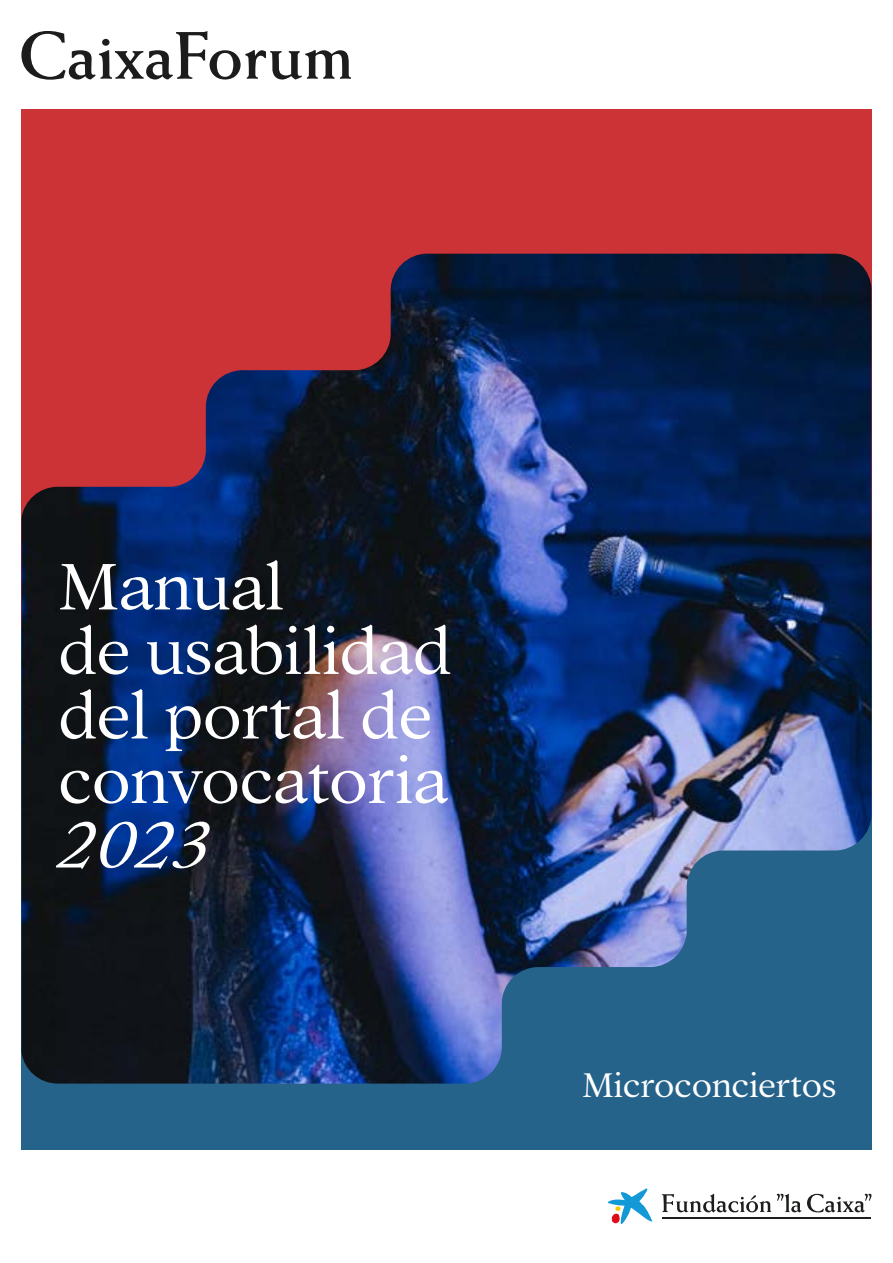
<style>
.page{position:relative;width:893px;height:1263px;background:#fff}
.page>*{position:absolute;margin:0;border:0;box-sizing:border-box;transform-origin:0 0}
.t1{font:300 72px/64.5px "Addington CF";letter-spacing:-.01em;color:#fff}
.t2{font:italic 300 72px "Addington CF";color:#fff}
.t3{font:300 37.5px "Addington CF";letter-spacing:-.01em;color:#fff}
</style>
<div class="page">
<svg style="left:608px;top:1188px;width:44px;height:36px"></svg>
<hr style="left:662px;top:1217px;width:209px;height:1px;background:#1c1f1c">
<hr style="left:662px;top:1218px;width:209px;height:1px;background:#1c1f1c">
<svg style="left:662px;top:1194px;width:210px;height:18px"></svg>
<div style="left:21px;top:110px;width:850px;height:1039px;background:#26638a"></div>
<div style="left:21px;top:110px;width:850px;height:144px;background:#cc3336"></div>
<img style="left:21px;top:254px;width:850px;height:829px">
<svg style="left:21px;top:31px;width:330px;height:49px"></svg>
<p class="t1" style="left:58px;top:556px;width:396px">Manual<br>de usabilidad del portal de convocatoria</p>
<p class="t2" style="left:58px;top:803px;width:151px">2023</p>
<p class="t3" style="left:582px;top:1063px;width:256px">Microconciertos</p>
</div>
